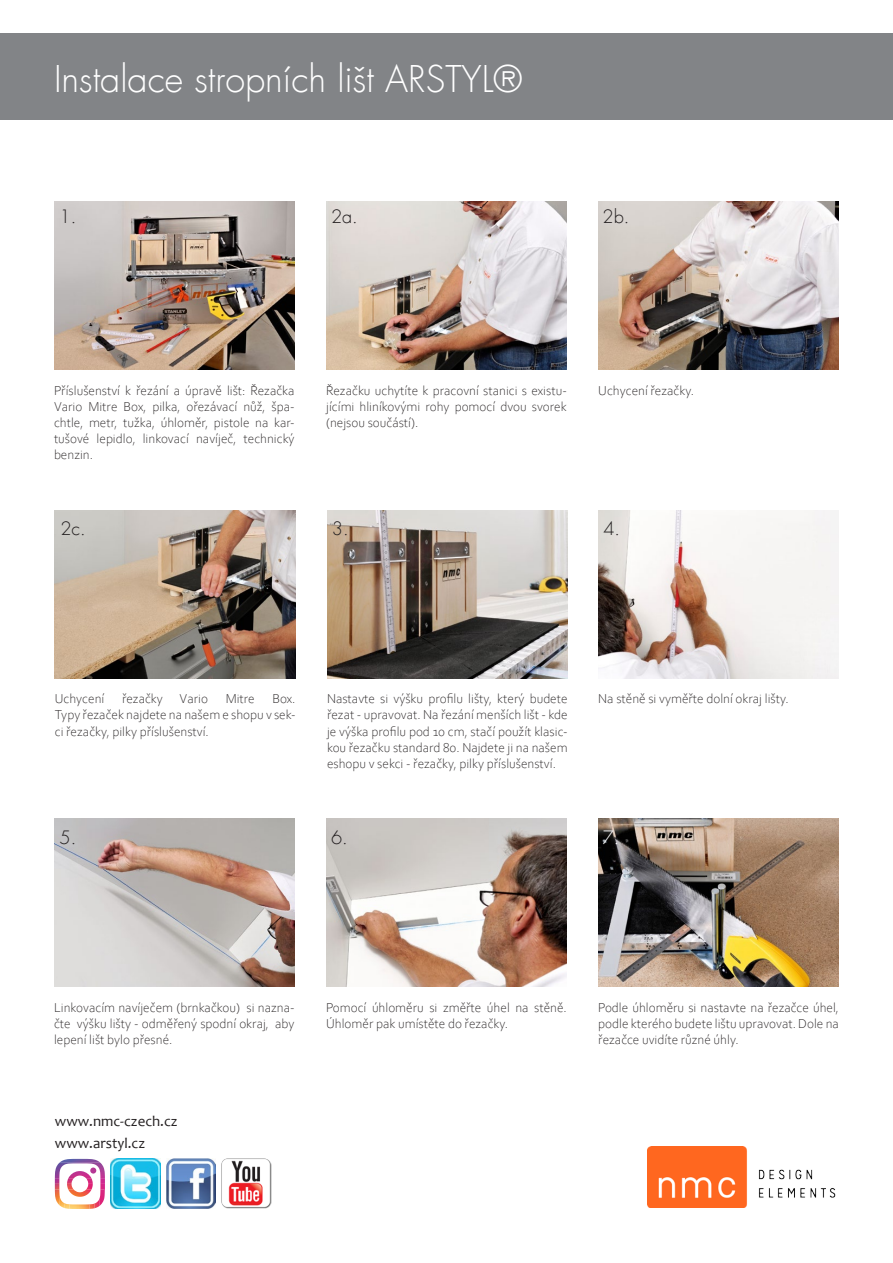
<style>
.page{position:relative;width:893px;height:1263px;background:#fff}
.page>*{position:absolute;margin:0;border:0;box-sizing:border-box;transform-origin:0 0}
.t1{font:300 36px "Futura LT";color:#fff}
.t2{font:300 18px "Futura LT";color:#231f20}
.t3{font:300 18px "Futura LT";color:#fff}
.t4{font:15px "Candara";color:#231f20}
.t5{font:300 13.5px/16.2px "Corbel";color:#231f20;text-align:justify}
</style>
<div class="page">
<div style="left:0;top:33px;width:893px;height:86px;background:#828487"></div>
<img style="left:54px;top:202px;width:241px;height:168px">
<img style="left:326px;top:202px;width:241px;height:168px">
<img style="left:598px;top:202px;width:241px;height:168px">
<img style="left:55px;top:510px;width:241px;height:168px">
<img style="left:327px;top:510px;width:241px;height:168px">
<img style="left:598px;top:510px;width:241px;height:168px">
<img style="left:54px;top:819px;width:241px;height:168px">
<img style="left:326px;top:819px;width:241px;height:168px">
<img style="left:598px;top:819px;width:241px;height:168px">
<img style="left:111px;top:1158px;width:50px;height:50px">
<img style="left:166px;top:1158px;width:50px;height:50px">
<img style="left:221px;top:1159px;width:51px;height:50px">
<img style="left:55px;top:1163px;width:50px;height:35px">
<img style="left:55px;top:1189px;width:5px;height:16px">
<img style="left:99px;top:1189px;width:5px;height:17px">
<svg style="left:60px;top:1196px;width:10px;height:13px"></svg>
<svg style="left:89px;top:1200px;width:10px;height:9px"></svg>
<img style="left:70px;top:1204px;width:19px;height:5px">
<img style="left:59px;top:1159px;width:41px;height:4px">
<img style="left:67px;top:1178px;width:26px;height:11px">
<img style="left:68px;top:1189px;width:18px;height:3px">
<svg style="left:68px;top:1171px;width:12px;height:7px"></svg>
<svg style="left:90px;top:1167px;width:6px;height:6px"></svg>
<img style="left:648px;top:1147px;width:188px;height:61px">
<p class="t1" style="left:54px;top:57px;width:470px">Instalace stropních lišt ARSTYL®</p>
<p class="t2" style="left:60px;top:206px;width:18px">1.</p>
<p class="t2" style="left:331px;top:206px;width:28px">2a.</p>
<p class="t2" style="left:603px;top:206px;width:28px">2b.</p>
<p class="t5" style="left:54px;top:382px;width:242px">Příslušenství k řezání a úpravě lišt: Řezačka Vario Mitre Box, pilka, ořezávací nůž, špa&shy;chtle, metr, tužka, úhloměr, pistole na kar&shy;tušové lepidlo, linkovací navíječ, technický benzin.</p>
<p class="t5" style="left:326px;top:382px;width:242px">Řezačku uchytíte k pracovní stanici s existu&shy;jícími hliníkovými rohy pomocí dvou svorek (nejsou součástí).</p>
<p class="t5" style="left:598px;top:382px;width:97px">Uchycení řezačky.</p>
<p class="t2" style="left:60px;top:518px;width:27px">2c.</p>
<p class="t2" style="left:332px;top:518px;width:18px">3.</p>
<p class="t2" style="left:603px;top:518px;width:18px">4.</p>
<p class="t5" style="left:55px;top:690px;width:242px;text-indent:218px">Box.<br>Typy řezaček najdete na našem e shopu v sek&shy;ci řezačky, pilky příslušenství.</p>
<p class="t5" style="left:327px;top:690px;width:242px">Nastavte si výšku profilu lišty, který budete řezat - upravovat. Na řezání menších lišt - kde je výška profilu pod 10 cm, stačí použít klasic&shy;kou řezačku standard 80. Najdete ji na našem eshopu v sekci - řezačky, pilky příslušenství.</p>
<p class="t5" style="left:598px;top:690px;width:192px">Na stěně si vyměřte dolní okraj lišty.</p>
<p class="t5" style="left:55px;top:690px;width:51px">Uchycení</p>
<p class="t5" style="left:122px;top:690px;width:88px">řezačky Vario</p>
<p class="t5" style="left:226px;top:690px;width:31px">Mitre</p>
<p class="t2" style="left:60px;top:826px;width:18px">5.</p>
<p class="t2" style="left:331px;top:826px;width:18px">6.</p>
<p class="t3" style="left:603px;top:826px;width:18px">7.</p>
<p class="t5" style="left:54px;top:999px;width:242px">Linkovacím navíječem (brnkačkou) si nazna&shy;čte výšku lišty - odměřený spodní okraj, aby lepení lišt bylo přesné.</p>
<p class="t5" style="left:326px;top:999px;width:242px">Pomocí úhloměru si změřte úhel na stěně.<br>Úhloměr pak umístěte do řezačky.</p>
<p class="t5" style="left:598px;top:999px;width:242px">Podle úhloměru si nastavte na řezačce úhel, podle kterého budete lištu upravovat. Dole na řezačce uvidíte různé úhly.</p>
<p class="t4" style="left:55px;top:1112px;width:124px">www.nmc-czech.cz</p>
<p class="t4" style="left:55px;top:1133px;width:92px">www.arstyl.cz</p>
</div>
